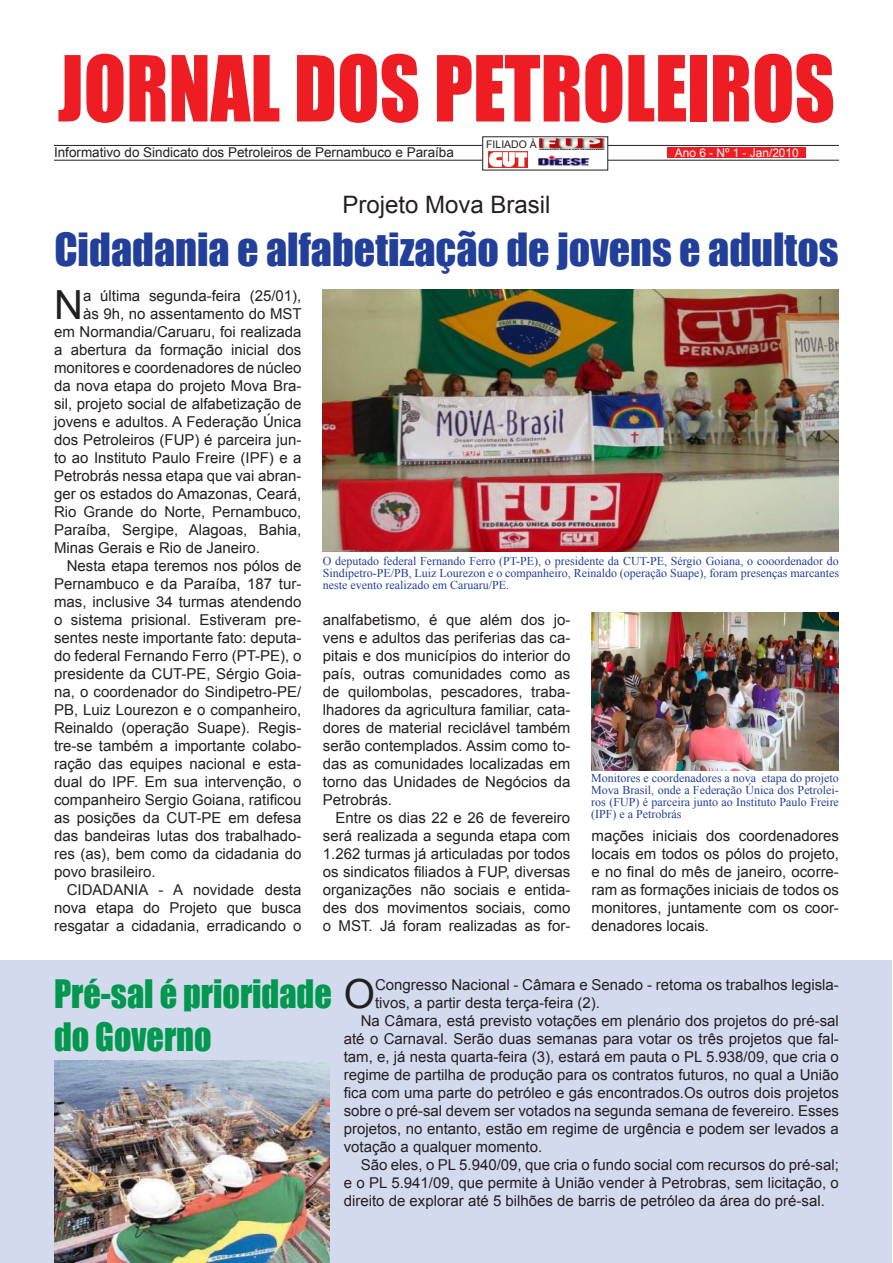
<style>
.page{position:relative;width:893px;height:1263px;background:#fff}
.page>*{position:absolute;margin:0;border:0;box-sizing:border-box;transform-origin:0 0}
.t1{font:84px "Impact";color:#ee1d23;scale:.93 1}
.t2{font:42px "Impact";color:#223f99}
.t3{font:40.2px "Arial";color:#231f20}
.t4{font:36px "Impact";color:#00974e;scale:.95 1}
.t5{font:24px "Arial";color:#231f20}
.t6{font:15px/18px "Arial";color:#231f20;text-align:justify}
.t7{font:13.5px "Arial";color:#231f20}
.t8{font:12px/12px "Times New Roman";color:#223f99;text-align:justify}
.t9{font:12px "Arial";color:#fff}
.t10{font:10.5px "Arial";color:#231f20}
</style>
<div class="page">
<div style="left:1px;top:960px;width:891px;height:303px;background:#d4daee"></div>
<hr style="left:54px;top:160px;width:785px;height:1px;background:#231f20">
<hr style="left:54px;top:145px;width:785px;height:1px;background:#231f20">
<div style="left:483px;top:137px;width:125px;height:33px;background:#fff"></div>
<img style="left:539px;top:138px;width:66px;height:12px">
<img style="left:538px;top:155px;width:51px;height:12px">
<img style="left:489px;top:152px;width:39px;height:16px">
<div style="left:668px;top:148px;width:138px;height:10px;background:#ee1d23"></div>
<img style="left:323px;top:290px;width:516px;height:262px">
<img style="left:591px;top:613px;width:248px;height:157px">
<img style="left:54px;top:1060px;width:276px;height:203px">
<p class="t1" style="left:58px;top:23px;width:837px">JORNAL DOS PETROLEIROS</p>
<p class="t7" style="left:54px;top:143px;width:401px">Informativo do Sindicato dos Petroleiros de Pernambuco e Paraíba</p>
<p class="t10" style="left:486px;top:137px;width:52px">FILIADO À</p>
<p class="t9" style="left:675px;top:145px;width:125px">Ano 6 - Nº 1 - Jan/2010</p>
<p class="t5" style="left:342px;top:189px;width:210px">Projeto Mova Brasil</p>
<p class="t2" style="left:54px;top:217px;width:786px">Cidadania e alfabetização de jovens e adultos</p>
<p class="t3" style="left:54px;top:279px;width:30px">N</p>
<p class="t6" style="left:83px;top:287px;width:220px">a última segunda-feira (25/01),</p>
<p class="t6" style="left:83px;top:305px;width:220px">às 9h, no assentamento do MST</p>
<p class="t6" style="left:54px;top:323px;width:249px">em Normandia/Caruaru, foi realizada</p>
<p class="t6" style="left:54px;top:341px;width:249px">a abertura da formação inicial dos</p>
<p class="t6" style="left:54px;top:359px;width:249px">monitores e coordenadores de núcleo</p>
<p class="t6" style="left:54px;top:377px;width:249px">da nova etapa do projeto Mova Bra-</p>
<p class="t6" style="left:54px;top:395px;width:249px">sil, projeto social de alfabetização de</p>
<p class="t6" style="left:54px;top:413px;width:249px">jovens e adultos. A Federação Única</p>
<p class="t6" style="left:54px;top:431px;width:249px">dos Petroleiros (FUP) é parceira jun-</p>
<p class="t6" style="left:54px;top:449px;width:249px">to ao Instituto Paulo Freire (IPF) e a</p>
<p class="t6" style="left:54px;top:467px;width:249px">Petrobrás nessa etapa que vai abran-</p>
<p class="t6" style="left:54px;top:485px;width:249px">ger os estados do Amazonas, Ceará,</p>
<p class="t6" style="left:54px;top:503px;width:249px">Rio Grande do Norte, Pernambuco,</p>
<p class="t6" style="left:54px;top:521px;width:249px">Paraíba, Sergipe, Alagoas, Bahia,</p>
<p class="t6" style="left:54px;top:539px;width:207px">Minas Gerais e Rio de Janeiro.</p>
<p class="t6" style="left:54px;top:557px;width:249px;text-indent:13px">Nesta etapa teremos nos pólos de Pernambuco e da Paraíba, 187 tur&shy;mas, inclusive 34 turmas atendendo o sistema prisional. Estiveram pre&shy;sentes neste importante fato: deputa&shy;do federal Fernando Ferro (PT-PE), o presidente da CUT-PE, Sérgio Goia&shy;na, o coordenador do Sindipetro-PE/ PB, Luiz Lourezon e o companheiro, Reinaldo (operação Suape). Regis&shy;tre-se também a importante colabo&shy;ração das equipes nacional e esta&shy;dual do IPF. Em sua intervenção, o companheiro Sergio Goiana, ratificou as posições da CUT-PE em defesa das bandeiras lutas dos trabalhado&shy;res (as), bem como da cidadania do povo brasileiro.</p>
<p class="t6" style="left:54px;top:881px;width:249px;text-indent:13px">CIDADANIA - A novidade desta nova etapa do Projeto que busca resgatar a cidadania, erradicando o</p>
<p class="t8" style="left:323px;top:555px;width:518px">O deputado federal Fernando Ferro (PT-PE), o presidente da CUT-PE, Sérgio Goiana, o cooordenador do Sindipetro-PE/PB, Luiz Lourezon e o companheiro, Reinaldo (operação Suape), foram presenças marcantes neste evento realizado em Caruaru/PE.</p>
<p class="t6" style="left:323px;top:610px;width:249px">analfabetismo, é que além dos jo&shy;vens e adultos das periferias das ca&shy;pitais e dos municípios do interior do país, outras comunidades como as de quilombolas, pescadores, traba&shy;lhadores da agricultura familiar, cata&shy;dores de material reciclável também serão contemplados. Assim como to&shy;das as comunidades localizadas em torno das Unidades de Negócios da Petrobrás.</p>
<p class="t6" style="left:323px;top:808px;width:249px;text-indent:13px">Entre os dias 22 e 26 de fevereiro será realizada a segunda etapa com 1.262 turmas já articuladas por todos os sindicatos filiados à FUP, diversas organizações não sociais e entida&shy;des dos movimentos sociais, como o MST. Já foram realizadas as for-</p>
<p class="t8" style="left:591px;top:772px;width:249px">Monitores e coordenadores a nova etapa do projeto Mova Brasil, onde a Federação Única dos Petrolei&shy;ros (FUP) é parceira junto ao Instituto Paulo Freire (IPF) e a Petrobrás</p>
<p class="t6" style="left:591px;top:826px;width:249px">mações iniciais dos coordenadores locais em todos os pólos do projeto, e no final do mês de janeiro, ocorre&shy;ram as formações iniciais de todos os monitores, juntamente com os coor&shy;denadores locais.</p>
<p class="t4" style="left:54px;top:965px;width:294px">Pré-sal é prioridade</p>
<p class="t4" style="left:54px;top:1009px;width:167px">do Governo</p>
<p class="t3" style="left:344px;top:967px;width:33px">O</p>
<p class="t6" style="left:375px;top:976px;width:465px">Congresso Nacional - Câmara e Senado - retoma os trabalhos legisla&shy;tivos, a partir desta terça-feira (2).</p>
<p class="t6" style="left:344px;top:1012px;width:497px;text-indent:17px">Na Câmara, está previsto votações em plenário dos projetos do pré-sal até o Carnaval. Serão duas semanas para votar os três projetos que fal&shy;tam, e, já nesta quarta-feira (3), estará em pauta o PL 5.938/09, que cria o regime de partilha de produção para os contratos futuros, no qual a União fica com uma parte do petróleo e gás encontrados.Os outros dois projetos sobre o pré-sal devem ser votados na segunda semana de fevereiro. Esses projetos, no entanto, estão em regime de urgência e podem ser levados a votação a qualquer momento.</p>
<p class="t6" style="left:344px;top:1156px;width:497px;text-indent:17px">São eles, o PL 5.940/09, que cria o fundo social com recursos do pré-sal; e o PL 5.941/09, que permite à União vender à Petrobras, sem licitação, o direito de explorar até 5 bilhões de barris de petróleo da área do pré-sal.</p>
</div>
